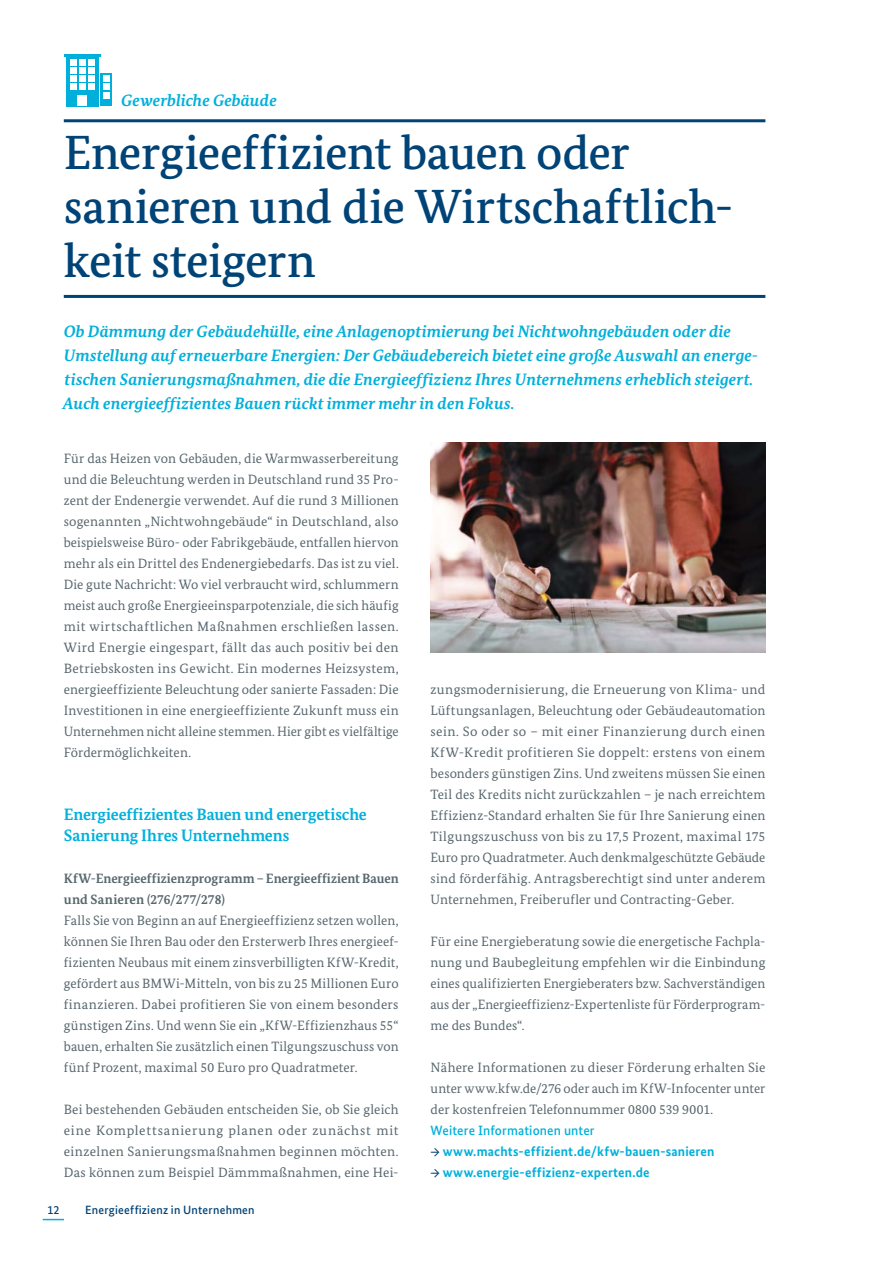
<style>
.page{position:relative;width:893px;height:1263px;background:#fff}
.page>*{position:absolute;margin:0;border:0;box-sizing:border-box;transform-origin:0 0}
.t1{font:500 48px/54px "Bundes Serif";letter-spacing:-.01em;color:#004377}
.t2{font:italic 700 16.5px/24px "Bundes Serif";letter-spacing:.005em;color:#00b0db}
.t3{font:700 16.5px/21px "Bundes Serif";letter-spacing:-.01em;color:#00b0db}
.t4{font:13.5px/21px "Bundes Serif";letter-spacing:.01em;color:#57666d;text-align:justify}
.t5{font:700 13.5px "Bundes Sans";letter-spacing:.015em;color:#00b0db}
.t6{font:700 13.5px/21px "Bundes Serif";letter-spacing:.005em;color:#57666d}
.t7{font:500 13.5px "Bundes Sans";letter-spacing:.01em;color:#00b0db}
.t8{font:500 12px "Bundes Sans";letter-spacing:.02em;color:#004377}
.s1{font-weight:500;font-size:12px;color:#004377}
</style>
<div class="page">
<hr style="left:64px;top:119px;width:701px;height:3px;background:#004377">
<hr style="left:64px;top:295px;width:701px;height:3px;background:#004377">
<img style="left:431px;top:442px;width:334px;height:210px">
<div style="left:66px;top:56px;width:33px;height:50px;background:#00b0db"></div>
<hr style="left:64px;top:54px;width:36px;height:3px;background:#00b0db">
<svg style="left:101px;top:73px;width:11px;height:33px"></svg>
<svg style="left:103px;top:76px;width:6px;height:22px"></svg>
<svg style="left:70px;top:59px;width:25px;height:31px"></svg>
<div style="left:78px;top:96px;width:9px;height:10px;background:#fff"></div>
<svg style="left:43px;top:1219px;width:21px;height:1px"></svg>
<p class="t2" style="left:121px;top:88px;width:157px">Gewerbliche Gebäude</p>
<h2 class="t1" style="left:64px;top:125px;width:671px">Energieeffizient bauen oder sanieren und die Wirtschaftlich&shy;keit steigern</h2>
<p class="t2" style="left:63px;top:319px;width:696px">Ob Dämmung der Gebäudehülle, eine Anlagenoptimierung bei Nichtwohngebäuden oder die Umstellung auf erneuerbare Energien: Der Gebäudebereich bietet eine große Auswahl an energe&shy;tischen Sanierungsmaßnahmen, die die Energieeffizienz Ihres Unternehmens erheblich steigert.<br>Auch energieeffizientes Bauen rückt immer mehr in den Fokus.</p>
<p class="t4" style="left:64px;top:448px;width:336px">Für das Heizen von Gebäuden, die Warmwasserbereitung und die Beleuchtung werden in Deutschland rund 35 Pro&shy;zent der Endenergie verwendet. Auf die rund 3 Millionen sogenannten „Nichtwohngebäude“ in Deutschland, also beispielsweise Büro- oder Fabrikgebäude, entfallen hiervon mehr als ein Drittel des Endenergiebedarfs. Das ist zu viel.<br>Die gute Nachricht: Wo viel verbraucht wird, schlummern meist auch große Energieeinsparpotenziale, die sich häufig mit wirtschaftlichen Maßnahmen erschließen lassen.<br>Wird Energie eingespart, fällt das auch positiv bei den Betriebskosten ins Gewicht. Ein modernes Heizsystem, energieeffiziente Beleuchtung oder sanierte Fassaden: Die Investitionen in eine energieeffiziente Zukunft muss ein Unternehmen nicht alleine stemmen. Hier gibt es vielfältige Fördermöglichkeiten.</p>
<h3 class="t3" style="left:64px;top:804px;width:305px">Energieeffizientes Bauen und energetische<br>Sanierung Ihres Unternehmens</h3>
<h4 class="t6" style="left:64px;top:868px;width:336px">KfW-Energieeffizienzprogramm – Energieeffizient Bauen und Sanieren (276/277/278)</h4>
<p class="t4" style="left:64px;top:910px;width:336px">Falls Sie von Beginn an auf Energieeffizienz setzen wollen, können Sie Ihren Bau oder den Ersterwerb Ihres energieef&shy;fizienten Neubaus mit einem zinsverbilligten KfW-Kredit, gefördert aus BMWi-Mitteln, von bis zu 25 Millionen Euro finanzieren. Dabei profitieren Sie von einem besonders günstigen Zins. Und wenn Sie ein „KfW-Effizienzhaus 55“ bauen, erhalten Sie zusätzlich einen Tilgungszuschuss von fünf Prozent, maximal 50 Euro pro Quadratmeter.</p>
<p class="t4" style="left:64px;top:1099px;width:336px">Bei bestehenden Gebäuden entscheiden Sie, ob Sie gleich eine Komplettsanierung planen oder zunächst mit einzelnen Sanierungsmaßnahmen beginnen möchten.<br>Das können zum Beispiel Dämmmaßnahmen, eine Hei-</p>
<p class="t8" style="left:47px;top:1202px;width:14px">12</p>
<p class="t8" style="left:85px;top:1202px;width:171px">Energieeffizienz in Unternehmen</p>
<p class="t4" style="left:431px;top:679px;width:336px">zungsmodernisierung, die Erneuerung von Klima- und Lüftungsanlagen, Beleuchtung oder Gebäudeautomation sein. So oder so – mit einer Finanzierung durch einen KfW-Kredit profitieren Sie doppelt: erstens von einem besonders günstigen Zins. Und zweitens müssen Sie einen Teil des Kredits nicht zurückzahlen – je nach erreichtem Effizienz-Standard erhalten Sie für Ihre Sanierung einen Tilgungszuschuss von bis zu 17,5 Prozent, maximal 175<br>Euro pro Quadratmeter. Auch denkmalgeschützte Gebäude sind förderfähig. Antragsberechtigt sind unter anderem Unternehmen, Freiberufler und Contracting-Geber.</p>
<p class="t4" style="left:431px;top:931px;width:336px">Für eine Energieberatung sowie die energetische Fachpla&shy;nung und Baubegleitung empfehlen wir die Einbindung eines qualifizierten Energieberaters bzw. Sachverständigen aus der „Energieeffizienz-Expertenliste für Förderprogram&shy;me des Bundes“.</p>
<p class="t4" style="left:431px;top:1057px;width:336px">Nähere Informationen zu dieser Förderung erhalten Sie unter www.kfw.de/276 oder auch im KfW-Infocenter unter der kostenfreien Telefonnummer 0800 539 9001.</p>
<p class="t7" style="left:431px;top:1122px;width:166px">Weitere Informationen unter</p>
<p class="t5" style="left:431px;top:1143px;width:285px"><span class="s1">→</span> www.machts-effizient.de/kfw-bauen-sanieren</p>
<p class="t5" style="left:431px;top:1164px;width:221px"><span class="s1">→</span> www.energie-effizienz-experten.de</p>
</div>
